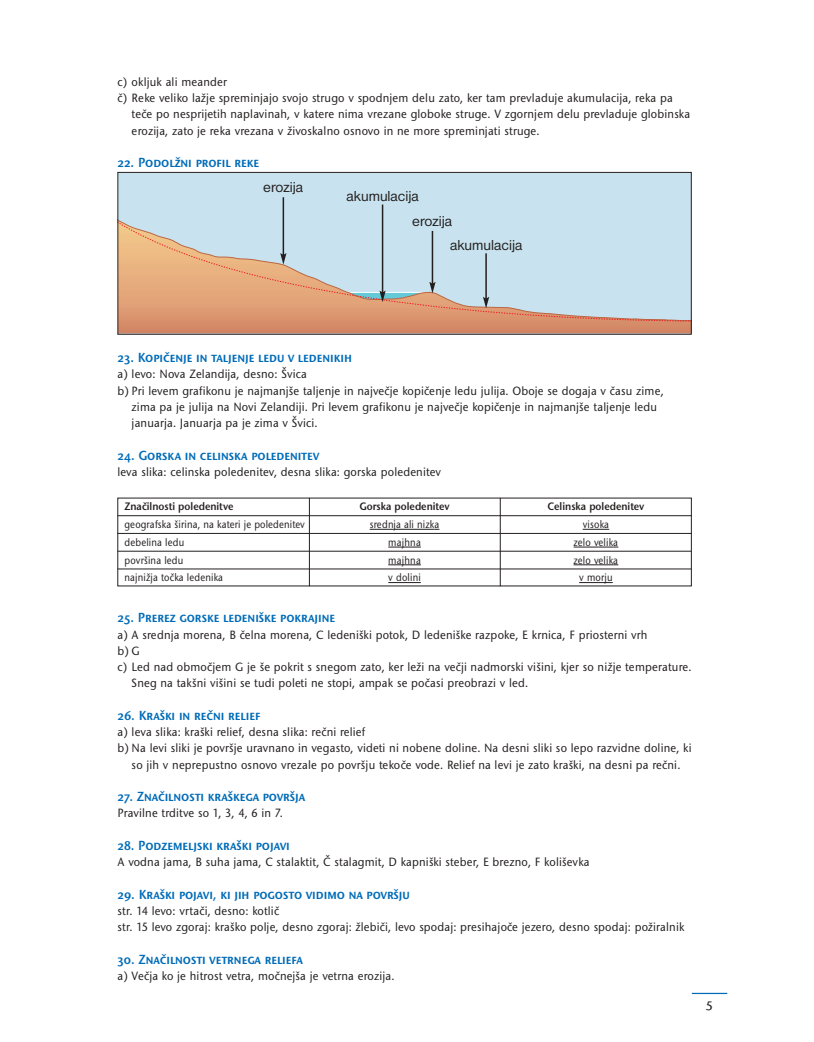
<style>
.page{position:relative;width:814px;height:1042px;background:#fff}
.page>*{position:absolute;margin:0;border:0;box-sizing:border-box;transform-origin:0 0}
.t1{font:15px "Nimbus San DCE";color:#231f1f}
.t2{font:13.75px "Stone San SC Itc TCE Semi";color:#006cb8;scale:.92 1}
.t3{font:500 13.75px "Stone San SC Itc TCE";color:#231f1f}
.t4{font:500 12.5px/16.2px "Stone San Itc TCE";letter-spacing:.015em;color:#231f1f;scale:.92 1}
.t5{font:500 11.25px "Stone San Itc TCE";letter-spacing:.015em;color:#231f1f;scale:.86 1}
.t6{font:11.25px "Stone San Itc TCE Semi";color:#231f1f;scale:.92 1}
</style>
<div class="page">
<hr style="left:117px;top:515px;width:574px;height:1px;background:#231f1f">
<svg style="left:370px;top:528px;width:23px;height:1px"></svg>
<hr style="left:393px;top:528px;width:41px;height:1px;background:#231f1f">
<svg style="left:583px;top:528px;width:26px;height:1px"></svg>
<hr style="left:117px;top:533px;width:574px;height:1px;background:#231f1f">
<hr style="left:388px;top:546px;width:33px;height:1px;background:#231f1f">
<svg style="left:573px;top:546px;width:45px;height:1px"></svg>
<hr style="left:117px;top:551px;width:574px;height:1px;background:#231f1f">
<hr style="left:388px;top:564px;width:33px;height:1px;background:#231f1f">
<svg style="left:573px;top:564px;width:45px;height:1px"></svg>
<hr style="left:117px;top:568px;width:574px;height:1px;background:#231f1f">
<hr style="left:388px;top:582px;width:33px;height:1px;background:#231f1f">
<hr style="left:579px;top:582px;width:34px;height:1px;background:#231f1f">
<hr style="left:692px;top:992px;width:35px;height:1px;background:#006cb8">
<div style="left:118px;top:173px;width:573px;height:160px;background:#c8e3ef"></div>
<hr style="left:118px;top:322px;width:573px;height:1px;background:#d68d6a">
<hr style="left:118px;top:324px;width:573px;height:1px;background:#d58c69">
<hr style="left:118px;top:325px;width:573px;height:1px;background:#d48b68">
<hr style="left:118px;top:326px;width:573px;height:1px;background:#d48967">
<hr style="left:118px;top:327px;width:573px;height:1px;background:#d48866">
<hr style="left:118px;top:329px;width:573px;height:1px;background:#d38766">
<hr style="left:118px;top:330px;width:573px;height:1px;background:#d28664">
<hr style="left:118px;top:331px;width:573px;height:1px;background:#d18463">
<svg style="left:119px;top:210px;width:570px;height:112px"></svg>
<div style="left:117px;top:172px;width:574px;height:162px;border:1px solid #231f1f"></div>
<hr style="left:283px;top:197px;width:1px;height:58px;background:#231f1f">
<svg style="left:280px;top:253px;width:6px;height:11px"></svg>
<hr style="left:382px;top:204px;width:1px;height:89px;background:#231f1f">
<hr style="left:432px;top:231px;width:1px;height:53px;background:#231f1f">
<svg style="left:334px;top:282px;width:105px;height:42px"></svg>
<hr style="left:485px;top:253px;width:2px;height:46px;background:#231f1f">
<svg style="left:483px;top:297px;width:6px;height:11px"></svg>
<hr style="left:309px;top:498px;width:1px;height:88px;background:#231f1f">
<hr style="left:500px;top:498px;width:1px;height:88px;background:#231f1f">
<p class="t4" style="left:117px;top:75px;width:120px">c) okljuk ali meander</p>
<p class="t4" style="left:117px;top:91px;width:605px">č) Reke veliko lažje spreminjajo svojo strugo v spodnjem delu zato, ker tam prevladuje akumulacija, reka pa</p>
<p class="t4" style="left:132px;top:107px;width:608px">teče po nesprijetih naplavinah, v katere nima vrezane globoke struge. V zgornjem delu prevladuje globinska</p>
<p class="t4" style="left:132px;top:123px;width:445px">erozija, zato je reka vrezana v živoskalno osnovo in ne more spreminjati struge.</p>
<p class="t2" style="left:117px;top:154px;width:155px">22. Podolžni profil reke</p>
<p class="t1" style="left:263px;top:181px;width:41px">erozija</p>
<p class="t1" style="left:347px;top:190px;width:74px">akumulacija</p>
<p class="t1" style="left:412px;top:215px;width:41px">erozija</p>
<p class="t1" style="left:450px;top:239px;width:74px">akumulacija</p>
<p class="t2" style="left:117px;top:349px;width:256px">23. Kopičenje in taljenje ledu v ledenikih</p>
<p class="t4" style="left:117px;top:367px;width:207px">a) levo: Nova Zelandija, desno: Švica</p>
<p class="t4" style="left:117px;top:383px;width:595px">b) Pri levem grafikonu je najmanjše taljenje in največje kopičenje ledu julija. Oboje se dogaja v času zime,</p>
<p class="t4" style="left:132px;top:400px;width:572px">zima pa je julija na Novi Zelandiji. Pri levem grafikonu je največje kopičenje in najmanjše taljenje ledu</p>
<p class="t4" style="left:132px;top:416px;width:204px">januarja. Januarja pa je zima v Švici.</p>
<p class="t2" style="left:117px;top:447px;width:221px">24. Gorska in celinska poledenitev</p>
<p class="t4" style="left:117px;top:465px;width:353px">leva slika: celinska poledenitev, desna slika: gorska poledenitev</p>
<p class="t6" style="left:125px;top:502px;width:120px">Značilnosti poledenitve</p>
<p class="t6" style="left:359px;top:502px;width:99px">Gorska poledenitev</p>
<p class="t6" style="left:547px;top:502px;width:107px">Celinska poledenitev</p>
<p class="t5" style="left:125px;top:520px;width:211px">geografska širina, na kateri je poledenitev</p>
<p class="t5" style="left:370px;top:520px;width:82px">srednja ali nizka</p>
<p class="t5" style="left:583px;top:520px;width:32px">visoka</p>
<p class="t5" style="left:125px;top:538px;width:71px">debelina ledu</p>
<p class="t5" style="left:388px;top:538px;width:39px">majhna</p>
<p class="t5" style="left:573px;top:538px;width:53px">zelo velika</p>
<p class="t5" style="left:125px;top:556px;width:70px">površina ledu</p>
<p class="t5" style="left:388px;top:556px;width:39px">majhna</p>
<p class="t5" style="left:573px;top:556px;width:53px">zelo velika</p>
<p class="t5" style="left:125px;top:573px;width:116px">najnižja točka ledenika</p>
<p class="t5" style="left:388px;top:573px;width:39px">v dolini</p>
<p class="t5" style="left:579px;top:573px;width:41px">v morju</p>
<p class="t2" style="left:117px;top:609px;width:238px">25. Prerez gorske ledeniške pokrajine</p>
<p class="t4" style="left:117px;top:627px;width:578px">a) A srednja morena, B čelna morena, C ledeniški potok, D ledeniške razpoke, E krnica, F priosterni vrh</p>
<p class="t4" style="left:117px;top:643px;width:26px">b)G</p>
<p class="t4" style="left:117px;top:660px;width:625px">c) Led nad območjem G je še pokrit s snegom zato, ker leži na večji nadmorski višini, kjer so nižje temperature.</p>
<p class="t4" style="left:132px;top:676px;width:432px">Sneg na takšni višini se tudi poleti ne stopi, ampak se počasi preobrazi v led.</p>
<p class="t2" style="left:117px;top:707px;width:157px">26. Kraški in rečni relief</p>
<p class="t4" style="left:117px;top:725px;width:271px">a) leva slika: kraški relief, desna slika: rečni relief</p>
<p class="t4" style="left:117px;top:741px;width:625px">b) Na levi sliki je površje uravnano in vegasto, videti ni nobene doline. Na desni sliki so lepo razvidne doline, ki</p>
<p class="t4" style="left:132px;top:757px;width:598px">so jih v neprepustno osnovo vrezale po površju tekoče vode. Relief na levi je zato kraški, na desni pa rečni.</p>
<p class="t2" style="left:117px;top:788px;width:205px">27. Značilnosti kraškega površja</p>
<p class="t4" style="left:117px;top:806px;width:181px">Pravilne trditve so 1, 3, 4, 6 in 7.</p>
<p class="t2" style="left:117px;top:837px;width:189px">28. Podzemeljski kraški pojavi</p>
<p class="t4" style="left:117px;top:855px;width:515px">A vodna jama, B suha jama, C stalaktit, Č stalagmit, D kapniški steber, E brezno, F koliševka</p>
<p class="t2" style="left:117px;top:885px;width:319px">29. Kraški pojavi, ki jih pogosto vidimo na površju</p>
<p class="t4" style="left:117px;top:903px;width:618px">str. 14 levo: vrtači, desno: kotlič<br>str. 15 levo zgoraj: kraško polje, desno zgoraj: žlebiči, levo spodaj: presihajoče jezero, desno spodaj: požiralnik</p>
<p class="t2" style="left:117px;top:950px;width:203px">30. Značilnosti vetrnega reliefa</p>
<p class="t4" style="left:117px;top:968px;width:302px">a) Večja ko je hitrost vetra, močnejša je vetrna erozija.</p>
<p class="t3" style="left:706px;top:994px;width:8px">5</p>
</div>
